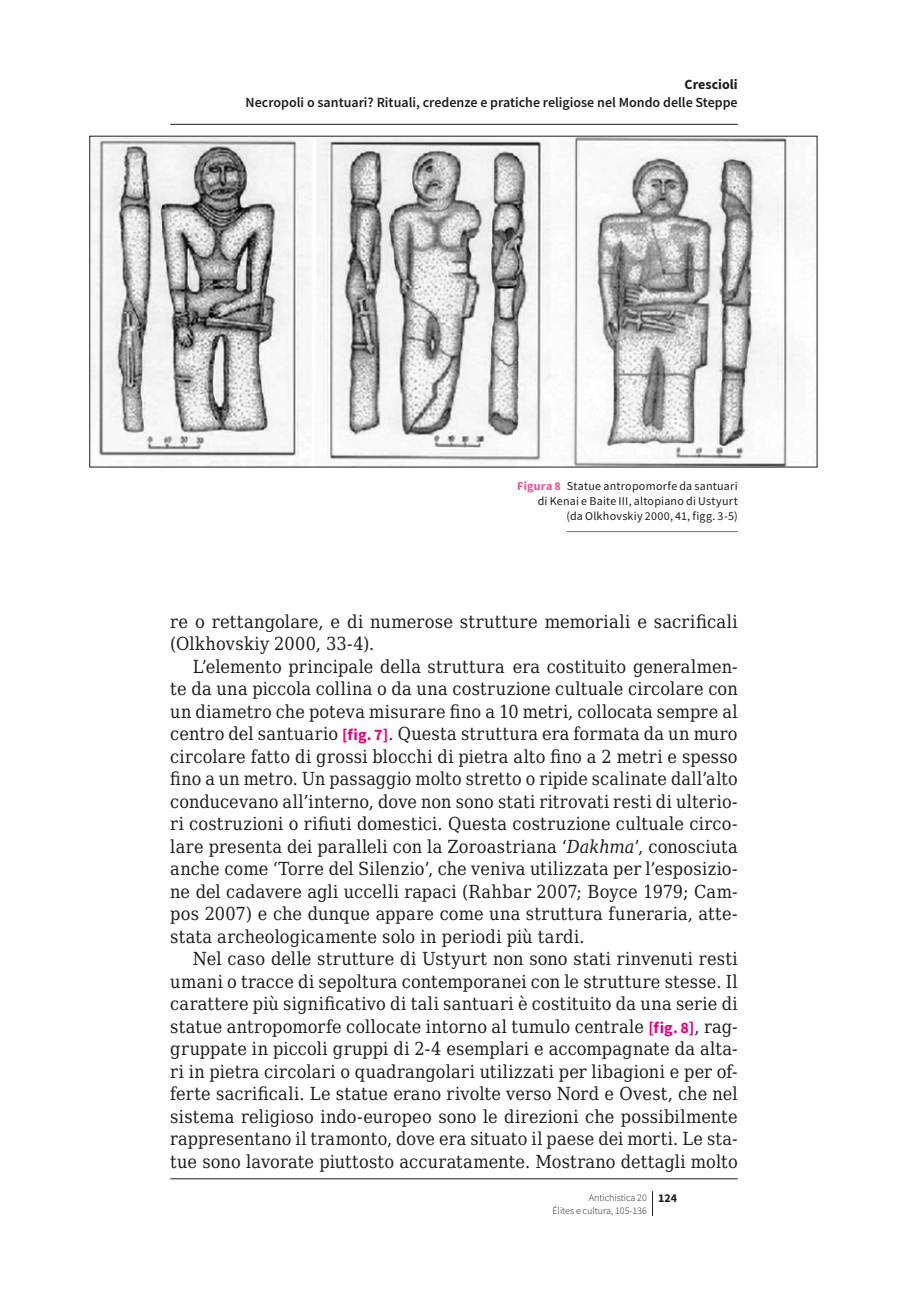
<style>
.page{position:relative;width:908px;height:1304px;background:#fff}
.page>*{position:absolute;margin:0;border:0;box-sizing:border-box;transform-origin:0 0}
.t1{font:18px/22.6px "DejaVu Serif Condensed";letter-spacing:.015em;color:#1d1d1b;text-align:justify}
.t2{font:600 14px "Source Sans Pro";color:#1d1d1b}
.t3{font:700 14px "Source Sans Pro";color:#1d1d1b}
.t4{font:12px/15px "Source Sans Pro";letter-spacing:.02em;color:#1d1d1b;text-align:right}
.t5{font:300 10px/12.4px "Source Sans Pro";color:#1d1d1b}
.s1{font-weight:700;color:#ea5297}
.s2{font-family:"Source Sans Pro";font-weight:700;font-size:16px;color:#e6007d}
.s3{font-style:italic}
.s4{font-weight:700;font-size:12px}
</style>
<div class="page">
<hr style="left:170px;top:124px;width:567px;height:1px;background:#1d1d1b">
<hr style="left:170px;top:1178px;width:567px;height:1px;background:#1d1d1b">
<svg style="left:652px;top:1191px;width:1px;height:25px"></svg>
<img style="left:92px;top:138px;width:715px;height:327px">
<hr style="left:566px;top:531px;width:171px;height:1px;background:#706f6f">
<p class="t3" style="left:684px;top:75px;width:55px">Crescioli</p>
<p class="t2" style="left:245px;top:94px;width:493px">Necropoli o santuari? Rituali, credenze e pratiche religiose nel Mondo delle Steppe</p>
<p class="t4" style="left:517px;top:478px;width:222px"><span class="s1">Figura 8</span> Statue antropomorfe da santuari di Kenai e Baite III, altopiano di Ustyurt<br>(da Olkhovskiy 2000, 41, figg. 3-5)</p>
<p class="t1" style="left:170px;top:610px;width:568px">re o rettangolare, e di numerose strutture memoriali e sacrificali (Olkhovskiy 2000, 33-4).</p>
<p class="t1" style="left:170px;top:655px;width:568px;text-indent:23px">L’elemento principale della struttura era costituito generalmen&shy;te da una piccola collina o da una costruzione cultuale circolare con un diametro che poteva misurare fino a 10 metri, collocata sempre al centro del santuario <span class="s2">[fig. 7]</span>. Questa struttura era formata da un muro circolare fatto di grossi blocchi di pietra alto fino a 2 metri e spesso fino a un metro. Un passaggio molto stretto o ripide scalinate dall’alto conducevano all’interno, dove non sono stati ritrovati resti di ulterio&shy;ri costruzioni o rifiuti domestici. Questa costruzione cultuale circo&shy;lare presenta dei paralleli con la Zoroastriana ‘<span class="s3">Dakhma</span>’, conosciuta anche come ‘Torre del Silenzio’, che veniva utilizzata per l’esposizio&shy;ne del cadavere agli uccelli rapaci (Rahbar 2007; Boyce 1979; Cam&shy;pos 2007) e che dunque appare come una struttura funeraria, atte&shy;stata archeologicamente solo in periodi più tardi.</p>
<p class="t1" style="left:170px;top:947px;width:568px;text-indent:23px">Nel caso delle strutture di Ustyurt non sono stati rinvenuti resti umani o tracce di sepoltura contemporanei con le strutture stesse. Il carattere più significativo di tali santuari è costituito da una serie di statue antropomorfe collocate intorno al tumulo centrale <span class="s2">[fig. 8]</span>, rag&shy;gruppate in piccoli gruppi di 2-4 esemplari e accompagnate da alta&shy;ri in pietra circolari o quadrangolari utilizzati per libagioni e per of&shy;ferte sacrificali. Le statue erano rivolte verso Nord e Ovest, che nel sistema religioso indo-europeo sono le direzioni che possibilmente rappresentano il tramonto, dove era situato il paese dei morti. Le sta&shy;tue sono lavorate piuttosto accuratamente. Mostrano dettagli molto</p>
<p class="t5" style="left:552px;top:1191px;width:126px;text-indent:36px">Antichistica 20 <span class="s4">124<br></span>Élites e cultura, 105-136</p>
</div>
